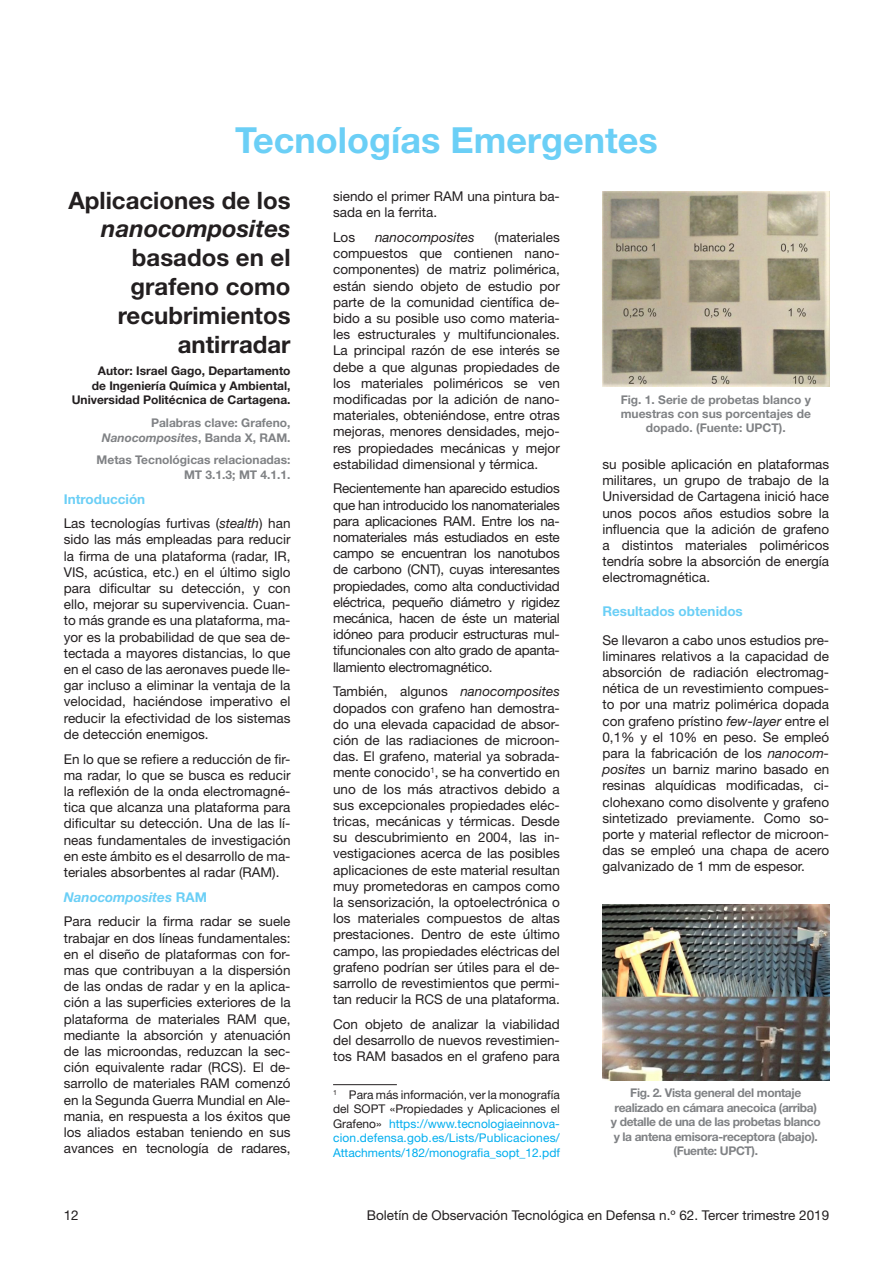
<style>
.page{position:relative;width:893px;height:1263px;background:#fff}
.page>*{position:absolute;margin:0;border:0;box-sizing:border-box;transform-origin:0 0}
.t1{font:700 36px "Helvetica Neue LT Std";color:#6bcff6}
.t2{font:700 24px/28.8px "Helvetica Neue LT Std";color:#231f20;text-align:right}
._05-texto{font:13.5px/16.2px "Helvetica Neue LT Std";color:#231f20;text-align:justify}
._06-Ladillo{font:700 13.5px "Helvetica Neue LT Std";color:#6bcff6}
._05-texto-2{font:italic 13.5px "Helvetica Neue LT Std";color:#231f20}
.notas{font:12px/14.4px "Helvetica Neue LT Std";color:#00aeef;text-align:justify}
.t3{font:700 12px/14.4px "Helvetica Neue LT Std";color:#808285;text-align:right}
.t4{font:700 12px/14.4px "Helvetica Neue LT Std";letter-spacing:-.03em;color:#808285;text-align:center}
.t5{font:700 12px/14.4px "Helvetica Neue LT Std";color:#231f20;text-align:right}
.s1{font-style:italic}
.s2{font-weight:700;color:#6bcff6}
.s3{font-weight:700;font-style:italic;color:#6bcff6}
.s4{color:#231f20}
</style>
<div class="page">
<hr style="left:333px;top:1084px;width:64px;height:1px;background:#231f20">
<img style="left:602px;top:191px;width:227px;height:195px">
<img style="left:602px;top:905px;width:227px;height:175px">
<p class="t1" style="left:235px;top:118px;width:424px">Tecnologías Emergentes</p>
<p class="t2" style="left:68px;top:185px;width:224px">Aplicaciones de los <span class="s1">nanocomposites </span>basados en el grafeno como recubrimientos antirradar</p>
<p class="t5" style="left:72px;top:364px;width:220px">Autor: Israel Gago, Departamento<br>de Ingeniería Química y Ambiental,<br>Universidad Politécnica de Cartagena.</p>
<p class="t3" style="left:102px;top:415px;width:190px">Palabras clave: Grafeno,<br><span class="s1">Nanocomposites</span>, Banda X, RAM.</p>
<p class="t3" style="left:97px;top:453px;width:195px">Metas Tecnológicas relacionadas:<br>MT 3.1.3; MT 4.1.1.</p>
<p class="_05-texto" style="left:64px;top:486px;width:228px;line-height:24.8px"><span class="s2">Introducción<br></span>Las tecnologías furtivas (<span class="s1">stealth</span>) han</p>
<p class="_05-texto" style="left:64px;top:531px;width:228px">sido las más empleadas para reducir la firma de una plataforma (radar, IR, VIS, acústica, etc.) en el último siglo para dificultar su detección, y con ello, mejorar su supervivencia. Cuan&shy;to más grande es una plataforma, ma&shy;yor es la probabilidad de que sea de&shy;tectada a mayores distancias, lo que en el caso de las aeronaves puede lle&shy;gar incluso a eliminar la ventaja de la velocidad, haciéndose imperativo el reducir la efectividad de los sistemas de detección enemigos.</p>
<p class="_05-texto" style="left:64px;top:750px;width:228px">En lo que se refiere a reducción de fir&shy;ma radar, lo que se busca es reducir la reflexión de la onda electromagné&shy;tica que alcanza una plataforma para dificultar su detección. Una de las lí&shy;neas fundamentales de investigación en este ámbito es el desarrollo de ma&shy;teriales absorbentes al radar (RAM).</p>
<p class="_05-texto" style="left:64px;top:884px;width:228px;line-height:24.8px"><span class="s3">Nanocomposites</span> <span class="s2">RAM<br></span>Para reducir la firma radar se suele</p>
<p class="_05-texto" style="left:64px;top:929px;width:228px">trabajar en dos líneas fundamentales: en el diseño de plataformas con for&shy;mas que contribuyan a la dispersión de las ondas de radar y en la aplica&shy;ción a las superficies exteriores de la plataforma de materiales RAM que, mediante la absorción y atenuación de las microondas, reduzcan la sec&shy;ción equivalente radar (RCS). El de&shy;sarrollo de materiales RAM comenzó en la Segunda Guerra Mundial en Ale&shy;mania, en respuesta a los éxitos que los aliados estaban teniendo en sus avances en tecnología de radares,</p>
<p class="_05-texto" style="left:333px;top:188px;width:228px">siendo el primer RAM una pintura ba&shy;sada en la ferrita.</p>
<p class="_05-texto" style="left:333px;top:229px;width:24px">Los</p>
<p class="_05-texto-2" style="left:375px;top:229px;width:101px">nanocomposites</p>
<p class="_05-texto" style="left:333px;top:229px;width:228px;text-indent:161px">(materiales compuestos que contienen nano&shy;componentes) de matriz polimérica, están siendo objeto de estudio por parte de la comunidad científica de&shy;bido a su posible uso como materia&shy;les estructurales y multifuncionales.<br>La principal razón de ese interés se debe a que algunas propiedades de los materiales poliméricos se ven modificadas por la adición de nano&shy;materiales, obteniéndose, entre otras mejoras, menores densidades, mejo&shy;res propiedades mecánicas y mejor estabilidad dimensional y térmica.</p>
<p class="_05-texto" style="left:333px;top:480px;width:228px">Recientemente han aparecido estudios que han introducido los nanomateriales para aplicaciones RAM. Entre los na&shy;nomateriales más estudiados en este campo se encuentran los nanotubos de carbono (CNT), cuyas interesantes propiedades, como alta conductividad eléctrica, pequeño diámetro y rigidez mecánica, hacen de éste un material idóneo para producir estructuras mul&shy;tifuncionales con alto grado de apanta&shy;llamiento electromagnético.</p>
<p class="_05-texto" style="left:333px;top:683px;width:228px">También, algunos <span class="s1">nanocomposites </span>dopados con grafeno han demostra&shy;do una elevada capacidad de absor&shy;ción de las radiaciones de microon&shy;das. El grafeno, material ya sobrada&shy;mente conocido<sup>1</sup>, se ha convertido en uno de los más atractivos debido a sus excepcionales propiedades eléc&shy;tricas, mecánicas y térmicas. Desde su descubrimiento en 2004, las in&shy;vestigaciones acerca de las posibles aplicaciones de este material resultan muy prometedoras en campos como la sensorización, la optoelectrónica o los materiales compuestos de altas prestaciones. Dentro de este último campo, las propiedades eléctricas del grafeno podrían ser útiles para el de&shy;sarrollo de revestimientos que permi&shy;tan reducir la RCS de una plataforma.</p>
<p class="_05-texto" style="left:333px;top:1016px;width:228px">Con objeto de analizar la viabilidad del desarrollo de nuevos revestimien&shy;tos RAM basados en el grafeno para</p>
<p class="notas" style="left:333px;top:1087px;width:228px"><sup>1</sup> <span class="s4">Para más información, ver la monografía del SOPT «Propiedades y Aplicaciones el Grafeno»</span> https://www.tecnologiaeinnova&shy;cion.defensa.gob.es/Lists/Publicaciones/ Attachments/182/monografia_sopt_12.pdf</p>
<p class="t3" style="left:621px;top:392px;width:192px;text-align:center">Fig. 1. Serie de probetas blanco y muestras con sus porcentajes de dopado. (Fuente: UPCT).</p>
<p class="_05-texto" style="left:602px;top:456px;width:228px">su posible aplicación en plataformas militares, un grupo de trabajo de la Universidad de Cartagena inició hace unos pocos años estudios sobre la influencia que la adición de grafeno a distintos materiales poliméricos tendría sobre la absorción de energía electromagnética.</p>
<p class="_06-Ladillo" style="left:602px;top:602px;width:142px">Resultados obtenidos</p>
<p class="_05-texto" style="left:602px;top:631px;width:228px">Se llevaron a cabo unos estudios pre&shy;liminares relativos a la capacidad de absorción de radiación electromag&shy;nética de un revestimiento compues&shy;to por una matriz polimérica dopada con grafeno prístino <span class="s1">few-layer</span> entre el 0,1% y el 10% en peso. Se empleó para la fabricación de los <span class="s1">nanocom&shy;posites</span> un barniz marino basado en resinas alquídicas modificadas, ci&shy;clohexano como disolvente y grafeno sintetizado previamente. Como so&shy;porte y material reflector de microon&shy;das se empleó una chapa de acero galvanizado de 1 mm de espesor.</p>
<p class="t4" style="left:611px;top:1085px;width:211px">Fig. 2. Vista general del montaje realizado en cámara anecoica (arriba) y detalle de una de las probetas blanco y la antena emisora-receptora (abajo). (Fuente: UPCT).</p>
<p class="_05-texto" style="left:64px;top:1207px;width:17px">12</p>
<p class="_05-texto" style="left:367px;top:1207px;width:464px">Boletín de Observación Tecnológica en Defensa n.º 62. Tercer trimestre 2019</p>
</div>
